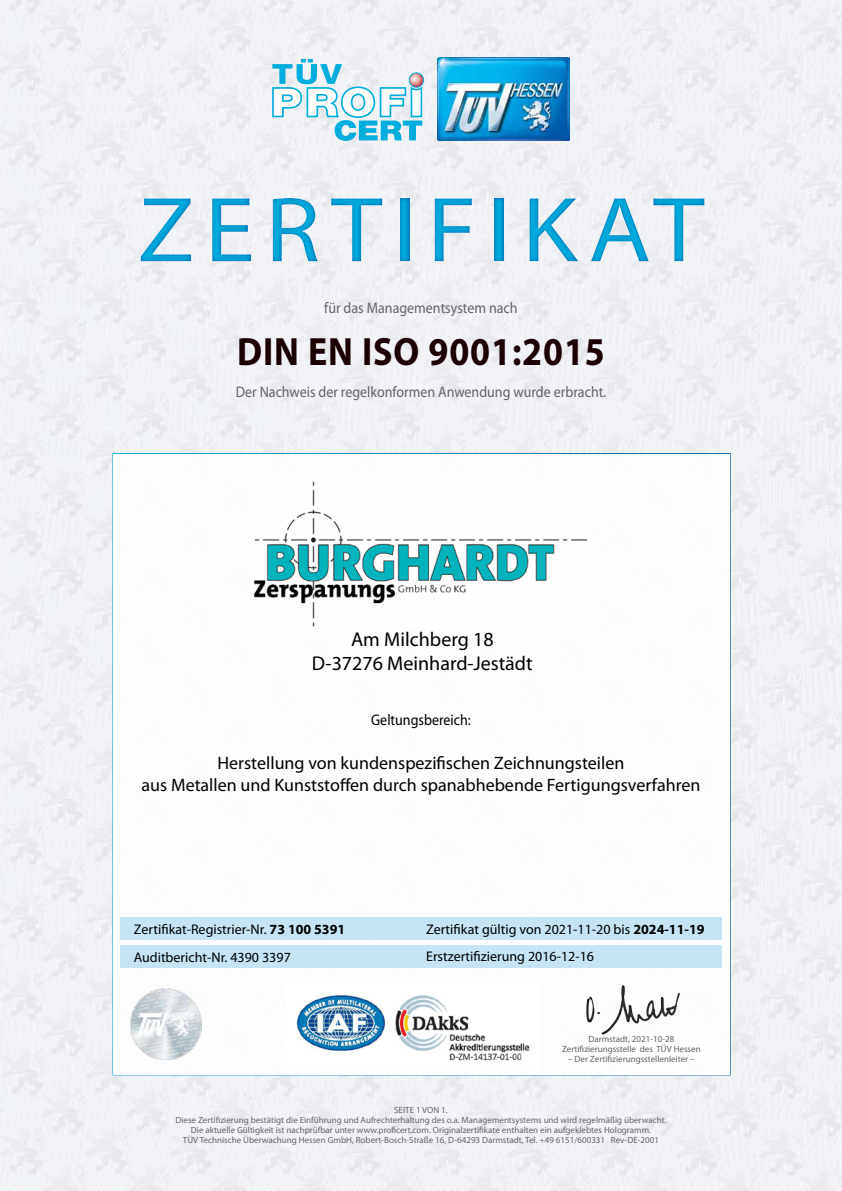
<style>
.page{position:relative;width:842px;height:1191px;background:#fff}
.page>*{position:absolute;margin:0;border:0;box-sizing:border-box;transform-origin:0 0}
.t1{font:93px "Myriad Pro";letter-spacing:.1em;color:#00addc;scale:1.1 1}
.t2{font:700 39.6px "Myriad Pro";letter-spacing:.025em;color:#1a0002;scale:.91 1}
.t3{font:20px/24px "Myriad Pro";color:#000;text-align:center}
.t4{font:18px/21.6px "Myriad Pro";color:#000;text-align:center}
.t5{font:15.4px "Myriad Pro";color:#636466;scale:.91 1}
.t6{font:15.4px "Myriad Pro";color:#000;scale:.91 1}
.t7{font:14px/28.1px "Myriad Pro";color:#000}
.t8{font:9px/10px "Myriad Pro";color:#636466;text-align:center}
.s1{font-weight:700}
</style>
<div class="page">
<img style="left:0;top:0;width:842px;height:1191px">
<img style="left:437px;top:57px;width:132px;height:83px">
<svg style="left:272px;top:59px;width:152px;height:82px"></svg>
<div style="left:112px;top:453px;width:619px;height:622px;background:#fff;border:2px solid #fff"></div>
<div style="left:120px;top:945px;width:602px;height:23px;background:#c0e2f3"></div>
<div style="left:121px;top:917px;width:601px;height:22px;background:#c0e2f3"></div>
<img style="left:296px;top:995px;width:234px;height:66px">
<img style="left:749px;top:906px;width:78px;height:54px">
<img style="left:736px;top:795px;width:97px;height:40px">
<img style="left:737px;top:681px;width:95px;height:34px">
<img style="left:738px;top:576px;width:93px;height:35px">
<img style="left:737px;top:479px;width:91px;height:36px">
<img style="left:586px;top:985px;width:94px;height:50px">
<div style="left:0;top:172px;width:842px;height:114px;background:#006bb6;opacity:.75"></div>
<img style="left:130px;top:988px;width:71px;height:71px">
<img style="left:253px;top:481px;width:335px;height:146px">
<h1 class="t1" style="left:138px;top:173px;width:517px">ZERTIFIKAT</h1>
<h3 class="t5" style="left:324px;top:298px;width:214px">für das Managementsystem nach</h3>
<h2 class="t2" style="left:237px;top:326px;width:406px">DIN EN ISO 9001:2015</h2>
<h3 class="t5" style="left:236px;top:382px;width:408px">Der Nachweis der regelkonformen Anwendung wurde erbracht.</h3>
<h3 class="t3" style="left:312px;top:627px;width:222px">Am Milchberg 18<br>D-37276 Meinhard-Jestädt</h3>
<h3 class="t6" style="left:371px;top:710px;width:111px">Geltungsbereich:</h3>
<h3 class="t4" style="left:142px;top:752px;width:560px">Herstellung von kundenspezifischen Zeichnungsteilen<br>aus Metallen und Kunststoffen durch spanabhebende Fertigungsverfahren</h3>
<h3 class="t7" style="left:134px;top:915px;width:213px">Zertifikat-Registrier-Nr. <span class="s1">73 100 5391<br></span>Auditbericht-Nr. 4390 3397</h3>
<h3 class="t7" style="left:426px;top:915px;width:280px">Zertifikat gültig von 2021-11-20 bis <span class="s1">2024-11-19</span></h3>
<h3 class="t7" style="left:426px;top:942px;width:169px">Erstzertifizierung 2016-12-16</h3>
<p class="t8" style="left:562px;top:1034px;width:140px">Darmstadt, 2021-10-28<br>Zertifizierungsstelle des TÜV Hessen</p>
<p class="t8" style="left:568px;top:1054px;width:128px">– Der Zertifizierungsstellenleiter –</p>
<p class="t8" style="left:175px;top:1105px;width:493px">SEITE 1 VON 1.<br>Diese Zertifizierung bestätigt die Einführung und Aufrechterhaltung des o.a. Managementsystems und wird regelmäßig überwacht.<br>Die aktuelle Gültigkeit ist nachprüfbar unter www.proficert.com. Originalzertifikate enthalten ein aufgeklebtes Hologramm.<br>TÜV Technische Überwachung Hessen GmbH, Robert-Bosch-Straße 16, D-64293 Darmstadt, Tel. +49 6151/600331 Rev-DE-2001</p>
</div>
